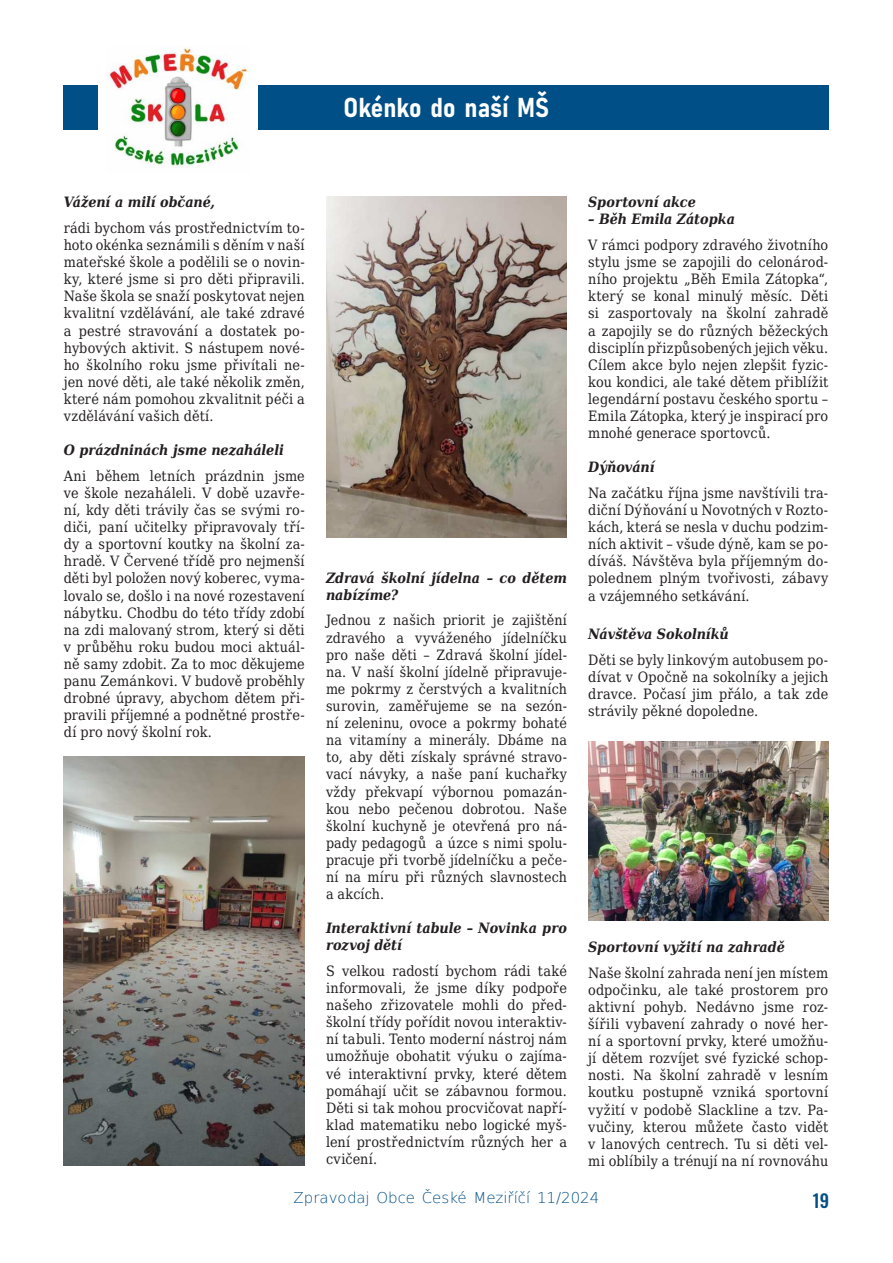
<style>
.page{position:relative;width:893px;height:1263px;background:#fff}
.page>*{position:absolute;margin:0;border:0;box-sizing:border-box;transform-origin:0 0}
.t1{font:27px "Bahnschrift";color:#fff}
.t2{font:500 18px "Oswald";color:#004f86}
.t3{font:200 15px "DejaVu Sans";color:#004f86}
.t4{font:14.25px/17.1px "DejaVu Serif Condensed";letter-spacing:.01em;color:#231f20;text-align:justify}
.t5{font:italic 700 14.25px/17.1px "DejaVu Serif Condensed";color:#231f20}
</style>
<div class="page">
<div style="left:64px;top:85px;width:765px;height:45px;background:#004f86"></div>
<div style="left:99px;top:27px;width:159px;height:161px;background:#fff"></div>
<img style="left:106px;top:46px;width:143px;height:122px">
<img style="left:327px;top:197px;width:239px;height:341px">
<img style="left:589px;top:741px;width:240px;height:179px">
<img style="left:64px;top:757px;width:240px;height:408px">
<h1 class="t1" style="left:344px;top:87px;width:207px">Okénko do naší MŠ</h1>
<p class="t5" style="left:64px;top:193px;width:153px">Vážení a milí občané,</p>
<p class="t4" style="left:64px;top:219px;width:242px">rádi bychom vás prostřednictvím to&shy;hoto okénka seznámili s děním v naší mateřské škole a podělili se o novin&shy;ky, které jsme si pro děti připravili.<br>Naše škola se snaží poskytovat nejen kvalitní vzdělávání, ale také zdravé a pestré stravování a dostatek po&shy;hybových aktivit. S nástupem nové&shy;ho školního roku jsme přivítali ne&shy;jen nové děti, ale také několik změn, které nám pomohou zkvalitnit péči a vzdělávání vašich dětí.</p>
<p class="t5" style="left:64px;top:441px;width:222px">O prázdninách jsme nezaháleli</p>
<p class="t4" style="left:64px;top:467px;width:242px">Ani během letních prázdnin jsme ve škole nezaháleli. V době uzavře&shy;ní, kdy děti trávily čas se svými ro&shy;diči, paní učitelky připravovaly tří&shy;dy a sportovní koutky na školní za&shy;hradě. V Červené třídě pro nejmenší děti byl položen nový koberec, vyma&shy;lovalo se, došlo i na nové rozestavení nábytku. Chodbu do této třídy zdobí na zdi malovaný strom, který si děti v průběhu roku budou moci aktuál&shy;ně samy zdobit. Za to moc děkujeme panu Zemánkovi. V budově proběhly drobné úpravy, abychom dětem při&shy;pravili příjemné a podnětné prostře&shy;dí pro nový školní rok.</p>
<p class="t5" style="left:326px;top:569px;width:242px">Zdravá školní jídelna – co dětem nabízíme?</p>
<p class="t4" style="left:326px;top:611px;width:242px">Jednou z našich priorit je zajištění zdravého a vyváženého jídelníčku pro naše děti – Zdravá školní jídel&shy;na. V naší školní jídelně připravuje&shy;me pokrmy z čerstvých a kvalitních surovin, zaměřujeme se na sezón&shy;ní zeleninu, ovoce a pokrmy bohaté na vitamíny a minerály. Dbáme na to, aby děti získaly správné stravo&shy;vací návyky, a naše paní kuchařky vždy překvapí výbornou pomazán&shy;kou nebo pečenou dobrotou. Naše školní kuchyně je otevřená pro ná&shy;pady pedagogů a úzce s nimi spolu&shy;pracuje při tvorbě jídelníčku a peče&shy;ní na míru při různých slavnostech a akcích.</p>
<p class="t5" style="left:326px;top:919px;width:242px">Interaktivní tabule – Novinka pro rozvoj dětí</p>
<p class="t4" style="left:326px;top:962px;width:242px">S velkou radostí bychom rádi také informovali, že jsme díky podpoře našeho zřizovatele mohli do před&shy;školní třídy pořídit novou interaktiv&shy;ní tabuli. Tento moderní nástroj nám umožňuje obohatit výuku o zajíma&shy;vé interaktivní prvky, které dětem pomáhají učit se zábavnou formou.<br>Děti si tak mohou procvičovat napří&shy;klad matematiku nebo logické myš&shy;lení prostřednictvím různých her a cvičení.</p>
<p class="t5" style="left:588px;top:193px;width:109px">Sportovní akce</p>
<p class="t5" style="left:588px;top:211px;width:148px">– Běh Emila Zátopka</p>
<p class="t4" style="left:588px;top:236px;width:242px">V rámci podpory zdravého životního stylu jsme se zapojili do celonárod&shy;ního projektu „Běh Emila Zátopka“, který se konal minulý měsíc. Děti si zasportovaly na školní zahradě a zapojily se do různých běžeckých disciplín přizpůsobených jejich věku.<br>Cílem akce bylo nejen zlepšit fyzic&shy;kou kondici, ale také dětem přiblížit legendární postavu českého sportu – Emila Zátopka, který je inspirací pro mnohé generace sportovců.</p>
<p class="t5" style="left:588px;top:458px;width:68px">Dýňování</p>
<p class="t4" style="left:588px;top:484px;width:242px">Na začátku října jsme navštívili tra&shy;diční Dýňování u Novotných v Rozto&shy;kách, která se nesla v duchu podzim&shy;ních aktivit – všude dýně, kam se po&shy;díváš. Návštěva byla příjemným do&shy;polednem plným tvořivosti, zábavy a vzájemného setkávání.</p>
<p class="t5" style="left:588px;top:625px;width:142px">Návštěva Sokolníků</p>
<p class="t4" style="left:588px;top:650px;width:242px">Děti se byly linkovým autobusem po&shy;dívat v Opočně na sokolníky a jejich dravce. Počasí jim přálo, a tak zde strávily pěkné dopoledne.</p>
<p class="t5" style="left:588px;top:938px;width:198px">Sportovní vyžití na zahradě</p>
<p class="t4" style="left:588px;top:964px;width:242px">Naše školní zahrada není jen místem odpočinku, ale také prostorem pro aktivní pohyb. Nedávno jsme roz&shy;šířili vybavení zahrady o nové her&shy;ní a sportovní prvky, které umožňu&shy;jí dětem rozvíjet své fyzické schop&shy;nosti. Na školní zahradě v lesním koutku postupně vzniká sportovní vyžití v podobě Slackline a tzv. Pa&shy;vučiny, kterou můžete často vidět v lanových centrech. Tu si děti vel&shy;mi oblíbily a trénují na ní rovnováhu</p>
<p class="t3" style="left:294px;top:1186px;width:307px">Zpravodaj Obce České Meziříčí 11/2024</p>
<p class="t2" style="left:813px;top:1191px;width:18px">19</p>
</div>
